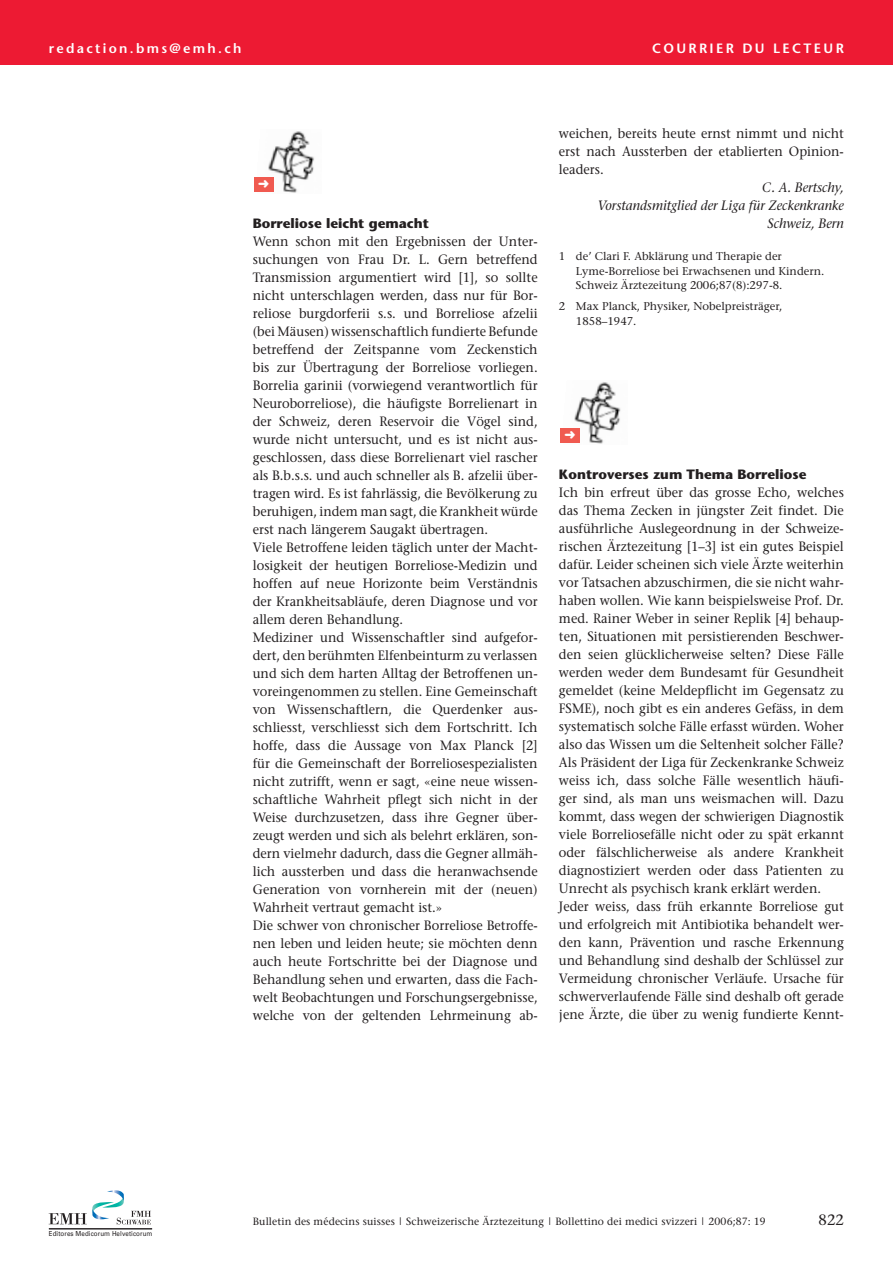
<style>
.page{position:relative;width:893px;height:1263px;background:#fff}
.page>*{position:absolute;margin:0;border:0;box-sizing:border-box;transform-origin:0 0}
.t1{font:15px "Stone Serif";color:#231f20}
.t2{font:13.5px/18px "Stone Serif";color:#231f20;scale:.95 1}
.t3{font:italic 13.5px/18px "Stone Serif";color:#231f20;text-align:right;scale:.95 1}
.t4{font:700 13.5px "Stone Sans";color:#231f20}
.t5{font:600 13.5px "Stone Sans";letter-spacing:.17em;color:#fff}
.t6{font:11.25px/14.2px "Stone Serif";color:#231f20}
.t7{font:10.5px "Stone Serif";letter-spacing:.01em;color:#231f20}
.t8{font:6.9px "Univers";letter-spacing:.015em;color:#231f20;scale:.9 1}
</style>
<div class="page">
<img style="left:268px;top:131px;width:46px;height:62px">
<div style="left:254px;top:177px;width:19px;height:15px;background:#f05a50"></div>
<img style="left:563px;top:382px;width:58px;height:62px">
<div style="left:560px;top:428px;width:20px;height:14px;background:#f05a50"></div>
<svg style="left:49px;top:1190px;width:102px;height:34px"></svg>
<hr style="left:49px;top:1228px;width:103px;height:1px;background:#231f20">
<div style="left:0;top:0;width:893px;height:64px;background:#ed1a33"></div>
<p class="t5" style="left:49px;top:42px;width:194px">redaction.bms@emh.ch</p>
<p class="t5" style="left:652px;top:42px;width:193px">COURRIER DU LECTEUR</p>
<p class="t4" style="left:253px;top:218px;width:178px">Borreliose leicht gemacht</p>
<p class="t2" style="left:253px;top:234px;width:301px">Wenn schon mit den Ergebnissen der Unter&shy;suchungen von Frau Dr. L. Gern betreffend Transmission argumentiert wird [1], so sollte nicht unterschlagen werden, dass nur für Bor&shy;reliose burgdorferii s.s. und Borreliose afzelii (bei Mäusen) wissenschaftlich fundierte Befunde betreffend der Zeitspanne vom Zeckenstich bis zur Übertragung der Borreliose vorliegen.<br>Borrelia garinii (vorwiegend verantwortlich für Neuroborreliose), die häufigste Borrelienart in der Schweiz, deren Reservoir die Vögel sind, wurde nicht untersucht, und es ist nicht aus&shy;geschlossen, dass diese Borrelienart viel rascher als B.b.s.s. und auch schneller als B. afzelii über&shy;tragen wird. Es ist fahrlässig, die Bevölkerung zu beruhigen, indem man sagt, die Krankheit würde erst nach längerem Saugakt übertragen.<br>Viele Betroffene leiden täglich unter der Macht&shy;losigkeit der heutigen Borreliose-Medizin und hoffen auf neue Horizonte beim Verständnis der Krankheitsabläufe, deren Diagnose und vor allem deren Behandlung.<br>Mediziner und Wissenschaftler sind aufgefor&shy;dert, den berühmten Elfenbeinturm zu verlassen und sich dem harten Alltag der Betroffenen un&shy;voreingenommen zu stellen. Eine Gemeinschaft von Wissenschaftlern, die Querdenker aus&shy;schliesst, verschliesst sich dem Fortschritt. Ich hoffe, dass die Aussage von Max Planck [2] für die Gemeinschaft der Borreliosespezialisten nicht zutrifft, wenn er sagt, «eine neue wissen&shy;schaftliche Wahrheit pflegt sich nicht in der Weise durchzusetzen, dass ihre Gegner über&shy;zeugt werden und sich als belehrt erklären, son&shy;dern vielmehr dadurch, dass die Gegner allmäh&shy;lich aussterben und dass die heranwachsende Generation von vornherein mit der (neuen)<br>Wahrheit vertraut gemacht ist.»<br>Die schwer von chronischer Borreliose Betroffe&shy;nen leben und leiden heute; sie möchten denn auch heute Fortschritte bei der Diagnose und Behandlung sehen und erwarten, dass die Fach&shy;welt Beobachtungen und Forschungsergebnisse, welche von der geltenden Lehrmeinung ab-</p>
<p class="t2" style="left:559px;top:126px;width:301px;text-align:justify">weichen, bereits heute ernst nimmt und nicht erst nach Aussterben der etablierten Opinion&shy;leaders.</p>
<p class="t3" style="left:597px;top:180px;width:261px">C. A. Bertschy,<br>Vorstandsmitglied der Liga für Zeckenkranke<br>Schweiz, Bern</p>
<p class="t6" style="left:576px;top:250px;width:250px;text-indent:-17px">1 de’ Clari F. Abklärung und Therapie der<br>Lyme-Borreliose bei Erwachsenen und Kindern.<br>Schweiz Ärztezeitung 2006;87(8):297-8.</p>
<p class="t6" style="left:576px;top:300px;width:208px;text-indent:-17px">2 Max Planck, Physiker, Nobelpreisträger,<br>1858–1947.</p>
<p class="t4" style="left:559px;top:469px;width:249px">Kontroverses zum Thema Borreliose</p>
<p class="t2" style="left:559px;top:485px;width:301px">Ich bin erfreut über das grosse Echo, welches das Thema Zecken in jüngster Zeit findet. Die ausführliche Auslegeordnung in der Schweize&shy;rischen Ärztezeitung [1–3] ist ein gutes Beispiel dafür. Leider scheinen sich viele Ärzte weiterhin vor Tatsachen abzuschirmen, die sie nicht wahr&shy;haben wollen. Wie kann beispielsweise Prof. Dr. med. Rainer Weber in seiner Replik [4] behaup&shy;ten, Situationen mit persistierenden Beschwer&shy;den seien glücklicherweise selten? Diese Fälle werden weder dem Bundesamt für Gesundheit gemeldet (keine Meldepflicht im Gegensatz zu FSME), noch gibt es ein anderes Gefäss, in dem systematisch solche Fälle erfasst würden. Woher also das Wissen um die Seltenheit solcher Fälle?<br>Als Präsident der Liga für Zeckenkranke Schweiz weiss ich, dass solche Fälle wesentlich häufi&shy;ger sind, als man uns weismachen will. Dazu kommt, dass wegen der schwierigen Diagnostik viele Borreliosefälle nicht oder zu spät erkannt oder fälschlicherweise als andere Krankheit diagnostiziert werden oder dass Patienten zu Unrecht als psychisch krank erklärt werden.<br>Jeder weiss, dass früh erkannte Borreliose gut und erfolgreich mit Antibiotika behandelt wer&shy;den kann, Prävention und rasche Erkennung und Behandlung sind deshalb der Schlüssel zur Vermeidung chronischer Verläufe. Ursache für schwerverlaufende Fälle sind deshalb oft gerade jene Ärzte, die über zu wenig fundierte Kennt-</p>
<p class="t8" style="left:49px;top:1229px;width:117px">Editores Medicorum Helveticorum</p>
<p class="t7" style="left:253px;top:1217px;width:515px">Bulletin des médecins suisses | Schweizerische Ärztezeitung | Bollettino dei medici svizzeri | 2006;87: 19</p>
<p class="t1" style="left:818px;top:1213px;width:27px">822</p>
</div>
